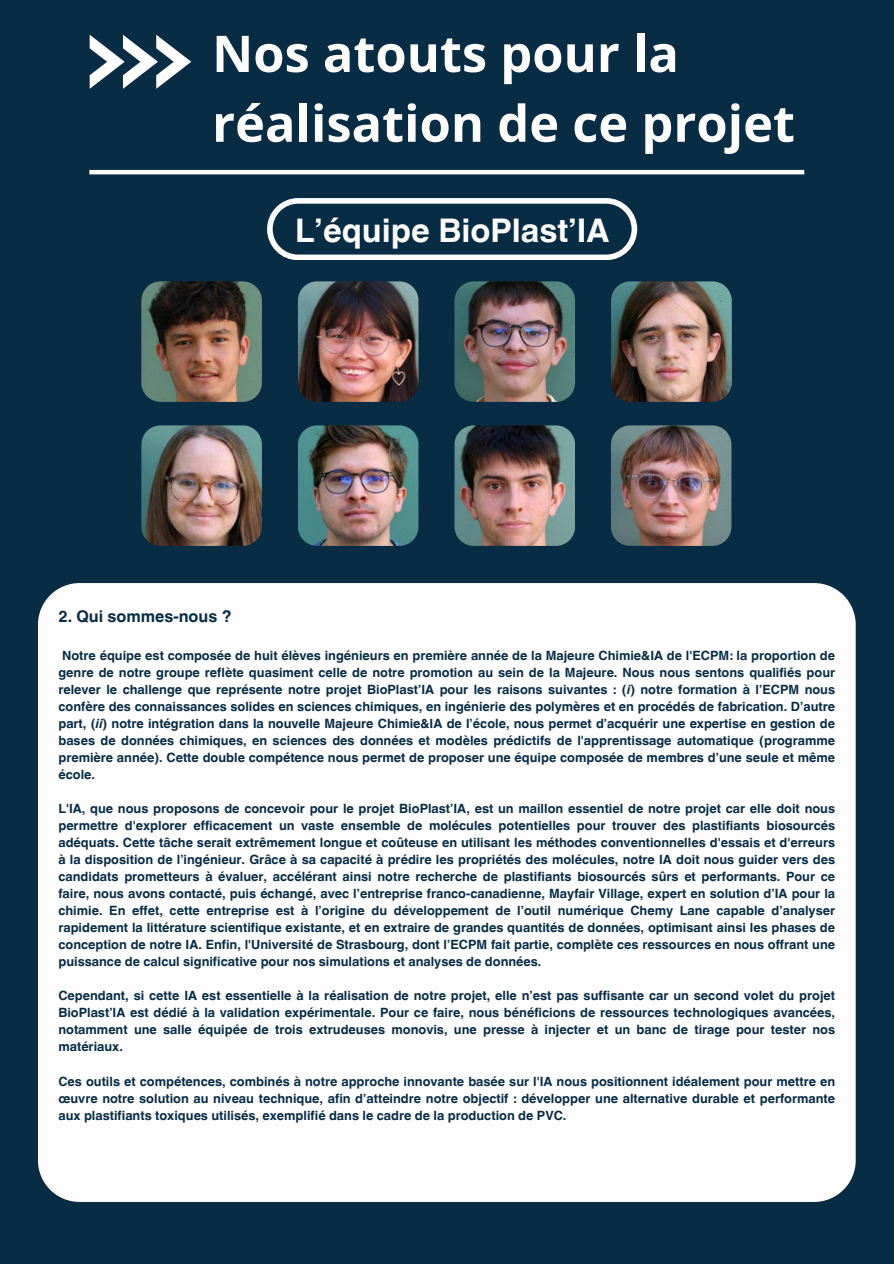
<style>
.page{position:relative;width:894px;height:1264px;background:#fff}
.page>*{position:absolute;margin:0;border:0;box-sizing:border-box;transform-origin:0 0}
.t1{font:700 50.55px/69.8px "Open Sans";color:#fdfdfd}
.t2{font:700 32.55px "Helvetica World";color:#fdfdfd}
.t3{font:700 16.05px "Helvetica World";color:#082c44}
.t4{font:700 12.75px/17px "Helvetica World";color:#082c44;text-align:justify}
.s1{font-style:italic}
</style>
<div class="page">
<div style="left:0;top:0;width:893px;height:1263px;background:#082c44"></div>
<svg style="left:90px;top:35px;width:101px;height:54px"></svg>
<hr style="left:89px;top:170px;width:715px;height:4px;background:#fdfdfd">
<img style="left:141px;top:281px;width:121px;height:121px">
<img style="left:298px;top:281px;width:120px;height:121px">
<img style="left:454px;top:281px;width:121px;height:121px">
<img style="left:611px;top:281px;width:120px;height:121px">
<img style="left:141px;top:425px;width:121px;height:121px">
<img style="left:298px;top:425px;width:120px;height:121px">
<img style="left:454px;top:425px;width:120px;height:121px">
<img style="left:611px;top:425px;width:120px;height:121px">
<svg style="left:267px;top:198px;width:370px;height:62px"></svg>
<div style="left:38px;top:583px;width:817px;height:618px;background:#fdfdfd"></div>
<p class="t1" style="left:212px;top:17px;width:584px">Nos atouts pour la réalisation de ce projet</p>
<p class="t2" style="left:295px;top:204px;width:316px">L’équipe BioPlast’IA</p>
<p class="t3" style="left:58px;top:603px;width:174px">2. Qui sommes-nous ?</p>
<h3 class="t4" style="left:58px;top:646px;width:778px">Notre équipe est composée de huit élèves ingénieurs en première année de la Majeure Chimie&amp;IA de l'ECPM: la proportion de genre de notre groupe reflète quasiment celle de notre promotion au sein de la Majeure. Nous nous sentons qualifiés pour relever le challenge que représente notre projet BioPlast’IA pour les raisons suivantes : (<span class="s1">i</span>) notre formation à l’ECPM nous confère des connaissances solides en sciences chimiques, en ingénierie des polymères et en procédés de fabrication. D’autre part, (<span class="s1">ii</span>) notre intégration dans la nouvelle Majeure Chimie&amp;IA de l’école, nous permet d’acquérir une expertise en gestion de bases de données chimiques, en sciences des données et modèles prédictifs de l'apprentissage automatique (programme première année). Cette double compétence nous permet de proposer une équipe composée de membres d’une seule et même école.</h3>
<p class="t4" style="left:58px;top:799px;width:778px">L'IA, que nous proposons de concevoir pour le projet BioPlast’IA, est un maillon essentiel de notre projet car elle doit nous permettre d'explorer efficacement un vaste ensemble de molécules potentielles pour trouver des plastifiants biosourcés adéquats. Cette tâche serait extrêmement longue et coûteuse en utilisant les méthodes conventionnelles d'essais et d'erreurs à la disposition de l’ingénieur. Grâce à sa capacité à prédire les propriétés des molécules, notre IA doit nous guider vers des candidats prometteurs à évaluer, accélérant ainsi notre recherche de plastifiants biosourcés sûrs et performants. Pour ce faire, nous avons contacté, puis échangé, avec l’entreprise franco-canadienne, Mayfair Village, expert en solution d’IA pour la chimie. En effet, cette entreprise est à l’origine du développement de l’outil numérique Chemy Lane capable d’analyser rapidement la littérature scientifique existante, et en extraire de grandes quantités de données, optimisant ainsi les phases de conception de notre IA. Enfin, l'Université de Strasbourg, dont l’ECPM fait partie, complète ces ressources en nous offrant une puissance de calcul significative pour nos simulations et analyses de données.</p>
<p class="t4" style="left:58px;top:986px;width:778px">Cependant, si cette IA est essentielle à la réalisation de notre projet, elle n’est pas suffisante car un second volet du projet BioPlast’IA est dédié à la validation expérimentale. Pour ce faire, nous bénéficions de ressources technologiques avancées, notamment une salle équipée de trois extrudeuses monovis, une presse à injecter et un banc de tirage pour tester nos matériaux.</p>
<p class="t4" style="left:58px;top:1071px;width:778px">Ces outils et compétences, combinés à notre approche innovante basée sur l'IA nous positionnent idéalement pour mettre en œuvre notre solution au niveau technique, afin d’atteindre notre objectif : développer une alternative durable et performante aux plastifiants toxiques utilisés, exemplifié dans le cadre de la production de PVC.</p>
</div>
